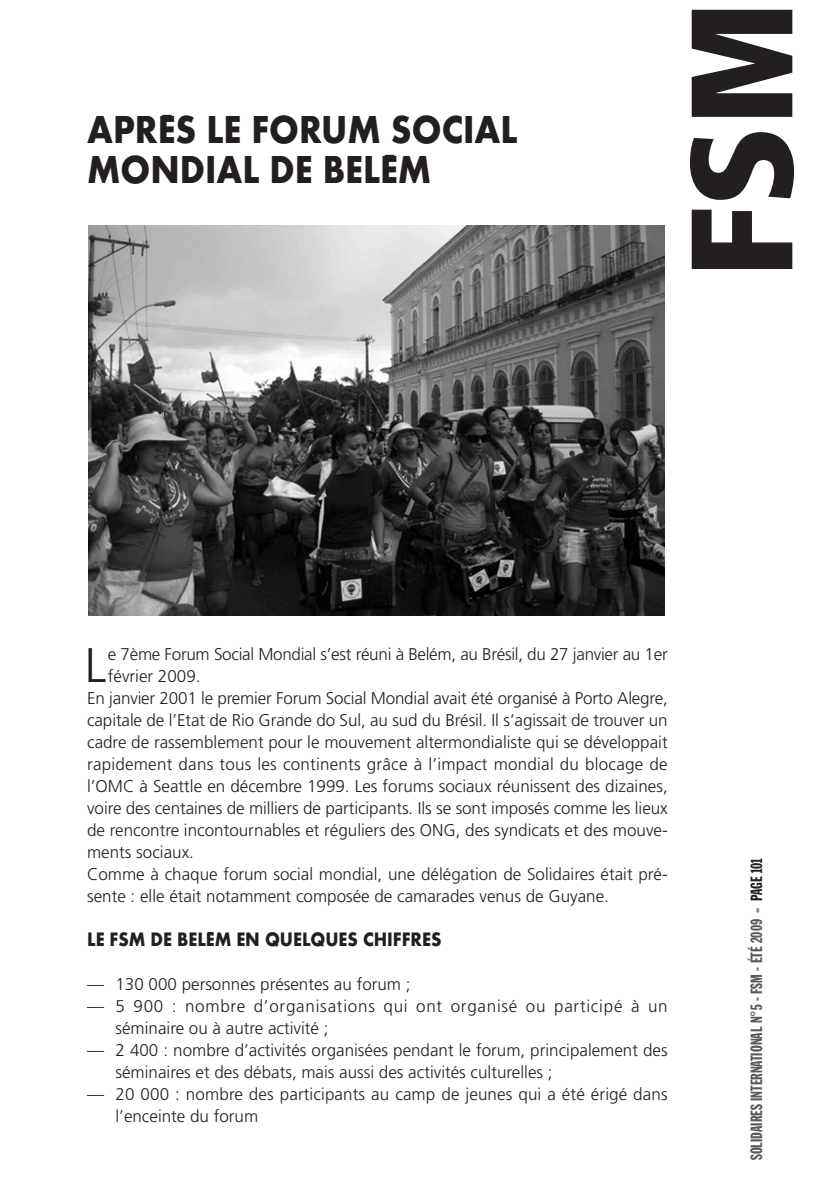
<style>
.page{position:relative;width:840px;height:1191px;background:#fff}
.page>*{position:absolute;margin:0;border:0;box-sizing:border-box;transform-origin:0 0}
.t1{font:900 condensed 144px "Frutiger";color:#231f20}
.t2{font:300 48.4px "Frutiger";color:#231f20}
.t3{font:36px/40px "Canal Bold Romain";color:#231f20;scale:.9 1}
.t4{font:18px "Canal Bold Romain";color:#231f20;scale:.9 1}
.t5{font:300 17px/22px "Frutiger";color:#231f20}
.t6{font:300 17px/22px "Frutiger";letter-spacing:.045em;color:#231f20}
.t7{font:16px "Franklin Gothic Extra Cond";color:#57585a}
.s1{font-family:"Franklin Gothic";color:#808285}
.s2{color:#231f20}
</style>
<div class="page">
<img style="left:88px;top:226px;width:575px;height:389px">
<h3 class="t3" style="left:87px;top:114px;width:479px">APRÈS LE FORUM SOCIAL<br>MONDIAL DE BELÉM</h3>
<h1 class="t1" style="left:683px;top:278px;width:279px;rotate:-90deg">FSM</h1>
<h2 class="t2" style="left:85px;top:646px;width:23px">L</h2>
<p class="t5" style="left:108px;top:644px;width:561px">e 7ème Forum Social Mondial s’est réuni à Belém, au Brésil, du 27 janvier au 1er</p>
<p class="t5" style="left:108px;top:666px;width:94px">février 2009.</p>
<p class="t5" style="left:87px;top:688px;width:581px">En janvier 2001 le premier Forum Social Mondial avait été organisé à Porto Alegre,</p>
<p class="t5" style="left:87px;top:710px;width:581px">capitale de l’Etat de Rio Grande do Sul, au sud du Brésil. Il s’agissait de trouver un</p>
<p class="t5" style="left:87px;top:732px;width:581px">cadre de rassemblement pour le mouvement altermondialiste qui se développait</p>
<p class="t5" style="left:87px;top:754px;width:581px">rapidement dans tous les continents grâce à l’impact mondial du blocage de</p>
<p class="t5" style="left:87px;top:776px;width:581px">l’OMC à Seattle en décembre 1999. Les forums sociaux réunissent des dizaines,</p>
<p class="t5" style="left:87px;top:798px;width:581px">voire des centaines de milliers de participants. Ils se sont imposés comme les lieux</p>
<p class="t5" style="left:87px;top:820px;width:581px">de rencontre incontournables et réguliers des ONG, des syndicats et des mouve-</p>
<p class="t5" style="left:87px;top:842px;width:108px">ments sociaux.</p>
<p class="t5" style="left:87px;top:864px;width:581px">Comme à chaque forum social mondial, une délégation de Solidaires était pré-</p>
<p class="t5" style="left:87px;top:886px;width:523px">sente : elle était notamment composée de camarades venus de Guyane.</p>
<p class="t4" style="left:87px;top:933px;width:395px">LE FSM DE BELÉM EN QUELQUES CHIFFRES</p>
<p class="t5" style="left:87px;top:974px;width:325px">— 130 000 personnes présentes au forum ;</p>
<p class="t6" style="left:115px;top:996px;width:553px;text-indent:-28px">— 5 900 : nombre d’organisations qui ont organisé ou participé à un séminaire ou à autre activité ;</p>
<p class="t5" style="left:115px;top:1040px;width:553px;text-indent:-28px">— 2 400 : nombre d’activités organisées pendant le forum, principalement des séminaires et des débats, mais aussi des activités culturelles ;</p>
<p class="t5" style="left:115px;top:1084px;width:553px;text-indent:-28px">— 20 000 : nombre des participants au camp de jeunes qui a été érigé dans l’enceinte du forum</p>
<p class="t7" style="left:750px;top:1160px;width:303px;rotate:-90deg">SOLIDAIRES INTERNATIONAL N°5 - FSM - ÉTÉ 2009 <span class="s1">-</span> <span class="s2">PAGE 101</span></p>
</div>
